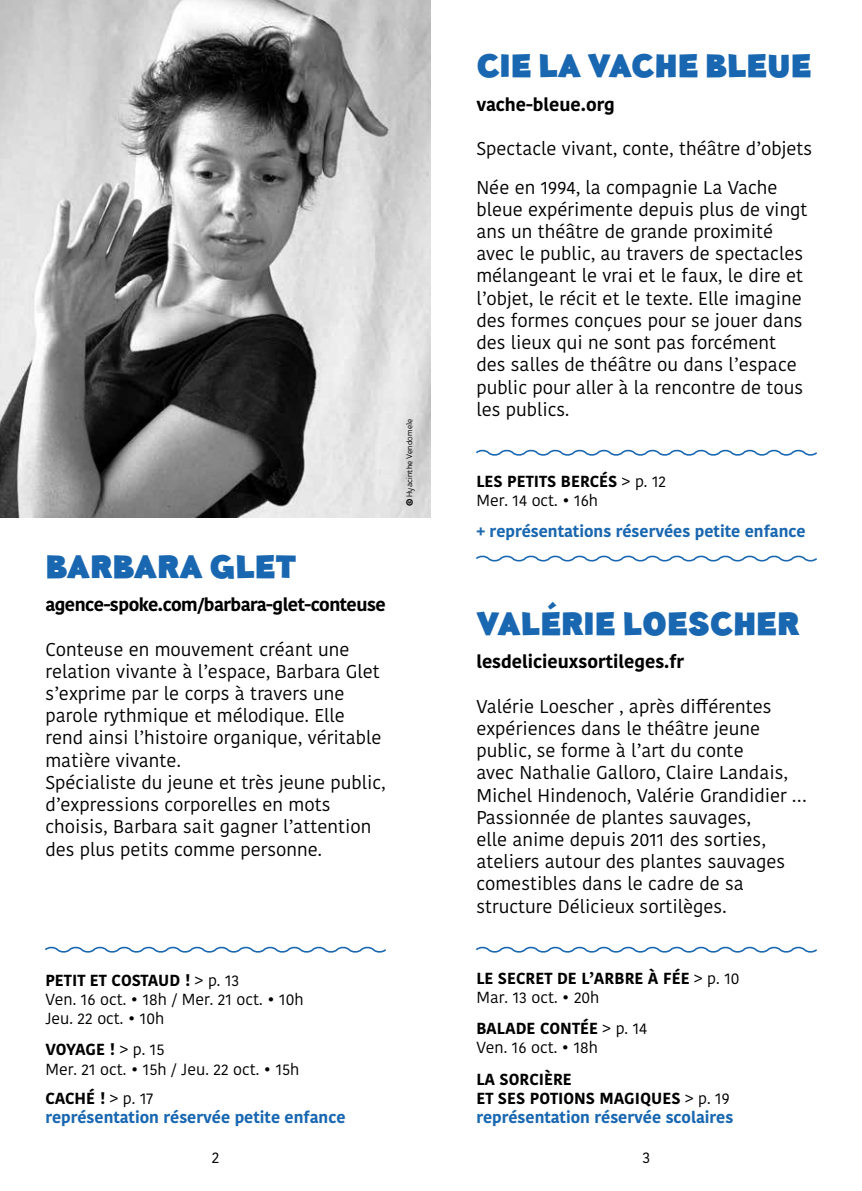
<style>
.page{position:relative;width:862px;height:1191px;background:#fff}
.page>*{position:absolute;margin:0;border:0;box-sizing:border-box;transform-origin:0 0}
.t1{font:900 32px "Pines";color:#1967b0}
.t2{font:18.4px/22.2px "Kohinoor Bangla";color:#000}
.t3{font:700 18px "Kohinoor Bangla";color:#000}
.t4{font:700 18px "Kohinoor Bangla";letter-spacing:-.025em;color:#000}
.t5{font:16px/19.2px "Kohinoor Bangla";color:#000}
.t6{font:700 16px/19.2px "Kohinoor Bangla";color:#1967b0}
.t7{font:700 16px/19.2px "Kohinoor Bangla";color:#000}
.t8{font:8px "Pines";letter-spacing:.02em;color:#000}
.s1{font-weight:900}
.s2{font-weight:700}
.s3{font-weight:400}
.s4{color:#000}
.s5{font-weight:400;color:#000}
</style>
<div class="page">
<img style="left:0;top:0;width:431px;height:517px">
<svg style="left:45px;top:946px;width:341px;height:7px"></svg>
<svg style="left:476px;top:449px;width:341px;height:7px"></svg>
<svg style="left:476px;top:555px;width:341px;height:7px"></svg>
<svg style="left:476px;top:946px;width:341px;height:7px"></svg>
<h1 class="t1" style="left:45px;top:544px;width:253px">BARBARA GLET</h1>
<p class="t4" style="left:45px;top:589px;width:342px">agence-spoke.com/barbara-glet-conteuse</p>
<p class="t2" style="left:45px;top:637px;width:342px">Conteuse en mouvement créant une relation vivante à l’espace, Barbara Glet s’exprime par le corps à travers une parole rythmique et mélodique. Elle rend ainsi l’histoire organique, véritable matière vivante.<br>Spécialiste du jeune et très jeune public, d’expressions corporelles en mots choisis, Barbara sait gagner l’attention des plus petits comme personne.</p>
<p class="t8" style="left:404px;top:506px;width:88px;rotate:-90deg"><span class="s1">©</span> Hyacinthe Vendomele</p>
<h1 class="t1" style="left:476px;top:44px;width:337px">CIE LA VACHE BLEUE</h1>
<p class="t3" style="left:476px;top:89px;width:140px">vache-bleue.org</p>
<p class="t2" style="left:476px;top:129px;width:337px;line-height:38.2px">Spectacle vivant, conte, théâtre d’objets<br>Née en 1994, la compagnie La Vache</p>
<p class="t2" style="left:476px;top:198px;width:333px">bleue expérimente depuis plus de vingt ans un théâtre de grande proximité avec le public, au travers de spectacles mélangeant le vrai et le faux, le dire et l’objet, le récit et le texte. Elle imagine des formes conçues pour se jouer dans des lieux qui ne sont pas forcément des salles de théâtre ou dans l’espace public pour aller à la rencontre de tous les publics.</p>
<p class="t5" style="left:476px;top:471px;width:191px"><span class="s2">LES PETITS BERCÉS</span> &gt; p. 12<br>Mer. 14 oct. • 16h</p>
<p class="t6" style="left:476px;top:521px;width:331px">+ représentations réservées petite enfance</p>
<h1 class="t1" style="left:476px;top:601px;width:325px">VALÉRIE LOESCHER</h1>
<p class="t3" style="left:476px;top:646px;width:209px">lesdelicieuxsortileges.fr</p>
<p class="t2" style="left:476px;top:695px;width:332px">Valérie Loescher , après différentes expériences dans le théâtre jeune public, se forme à l’art du conte<br>avec Nathalie Galloro, Claire Landais, Michel Hindenoch, Valérie Grandidier … Passionnée de plantes sauvages,<br>elle anime depuis 2011 des sorties, ateliers autour des plantes sauvages comestibles dans le cadre de sa structure Délicieux sortilèges.</p>
<p class="t7" style="left:476px;top:967px;width:265px">LE SECRET DE L’ARBRE À FÉE <span class="s3">&gt; p. 10<br>Mar. 13 oct. • 20h</span></p>
<p class="t5" style="left:476px;top:1018px;width:172px"><span class="s2">BALADE CONTÉE</span> &gt; p. 14<br>Ven. 16 oct. • 18h</p>
<p class="t6" style="left:476px;top:1068px;width:258px"><span class="s4">LA SORCIÈRE<br>ET SES POTIONS MAGIQUES</span> <span class="s5">&gt; p. 19 </span>représentation réservée scolaires</p>
<p class="t5" style="left:45px;top:970px;width:260px"><span class="s2">PETIT ET COSTAUD !</span> &gt; p. 13<br>Ven. 16 oct. • 18h / Mer. 21 oct. • 10h<br>Jeu. 22 oct. • 10h</p>
<p class="t5" style="left:45px;top:1039px;width:256px"><span class="s2">VOYAGE !</span> &gt; p. 15<br>Mer. 21 oct. • 15h / Jeu. 22 oct. • 15h</p>
<p class="t6" style="left:45px;top:1087px;width:302px"><span class="s4">CACHÉ !</span> <span class="s5">&gt; p. 17<br></span>représentation réservée petite enfance</p>
<p class="t5" style="left:212px;top:1147px;width:9px">2</p>
<p class="t5" style="left:642px;top:1147px;width:9px">3</p>
</div>
